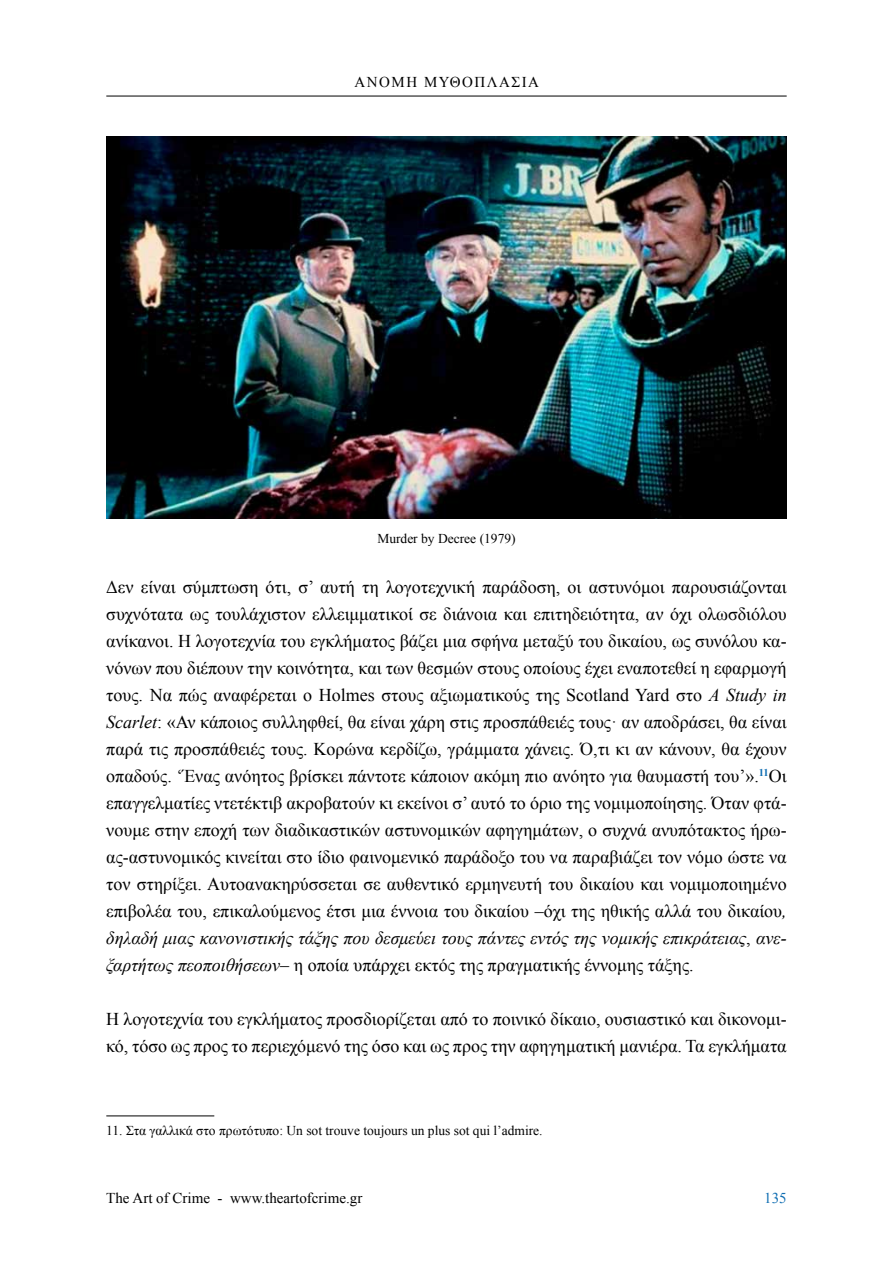
<style>
.page{position:relative;width:893px;height:1263px;background:#fff}
.page>*{position:absolute;margin:0;border:0;box-sizing:border-box;transform-origin:0 0}
.t1{font:18px/27px "Times New Roman";color:#000;text-align:justify}
.t2{font:15px "Times New Roman";color:#000}
.t3{font:15px "Times New Roman";color:#0e6db2}
.t4{font:13.5px "Times New Roman";color:#000}
.s1{font-style:italic}
</style>
<div class="page">
<hr style="left:106px;top:96px;width:681px;height:1px;background:#000">
<hr style="left:106px;top:1115px;width:108px;height:1px;background:#000">
<img style="left:106px;top:136px;width:681px;height:383px">
<p class="t2" style="left:355px;top:72px;width:14px">Άνομ</p>
<p class="t2" style="left:406px;top:72px;width:104px">η μυθοπλασία</p>
<p class="t4" style="left:377px;top:529px;width:140px">Murder by Decree (1979)</p>
<p class="t1" style="left:106px;top:573px;width:682px">Δεν είναι σύμπτωση ότι, σ’ αυτή τη λογοτεχνική παράδοση, οι αστυνόμοι παρουσιάζονται συχνότατα ως τουλάχιστον ελλειμματικοί σε διάνοια και επιτηδειότητα, αν όχι ολωσδιόλου ανίκανοι. Η λογοτεχνία του εγκλήματος βάζει μια σφήνα μεταξύ του δικαίου, ως συνόλου κα&shy;νόνων που διέπουν την κοινότητα, και των θεσμών στους οποίους έχει εναποτεθεί η εφαρμογή τους. Να πώς αναφέρεται ο Holmes στους αξιωματικούς της Scotland Yard στο <span class="s1">A Study in Scarlet</span>: «Αν κάποιος συλληφθεί, θα είναι χάρη στις προσπάθειές τους· αν αποδράσει, θα είναι παρά τις προσπάθειές τους. Κορώνα κερδίζω, γράμματα χάνεις. Ό,τι κι αν κάνουν, θα έχουν οπαδούς. ‘Ένας ανόητος βρίσκει πάντοτε κάποιον ακόμη πιο ανόητο για θαυμαστή του’».<sup>11</sup>Οι επαγγελματίες ντετέκτιβ ακροβατούν κι εκείνοι σ’ αυτό το όριο της νομιμοποίησης. Όταν φτά&shy;νουμε στην εποχή των διαδικαστικών αστυνομικών αφηγημάτων, ο συχνά ανυπότακτος ήρω&shy;ας-αστυνομικός κινείται στο ίδιο φαινομενικό παράδοξο του να παραβιάζει τον νόμο ώστε να τον στηρίξει. Αυτοανακηρύσσεται σε αυθεντικό ερμηνευτή του δικαίου και νομιμοποιημένο επιβολέα του, επικαλούμενος έτσι μια έννοια του δικαίου –όχι της ηθικής αλλά του δικαίου<span class="s1">, δηλαδή μιας κανονιστικής τάξης που δεσμεύει τους πάντες εντός της νομικής επικράτειας</span>, <span class="s1">ανε&shy;ξαρτήτως πεοποιθήσεων</span>– η οποία υπάρχει εκτός της πραγματικής έννομης τάξης.</p>
<p class="t1" style="left:106px;top:1005px;width:682px">Η λογοτεχνία του εγκλήματος προσδιορίζεται από το ποινικό δίκαιο, ουσιαστικό και δικονομι&shy;κό, τόσο ως προς το περιεχόμενό της όσο και ως προς την αφηγηματική μανιέρα. Τα εγκλήματα</p>
<p class="t4" style="left:106px;top:1122px;width:438px">11. Στα γαλλικά στο πρωτότυπο: Un sot trouve toujours un plus sot qui l’admire.</p>
<p class="t2" style="left:106px;top:1188px;width:258px">The Art of Crime - www.theartofcrime.gr</p>
<p class="t3" style="left:764px;top:1188px;width:24px">135</p>
</div>
